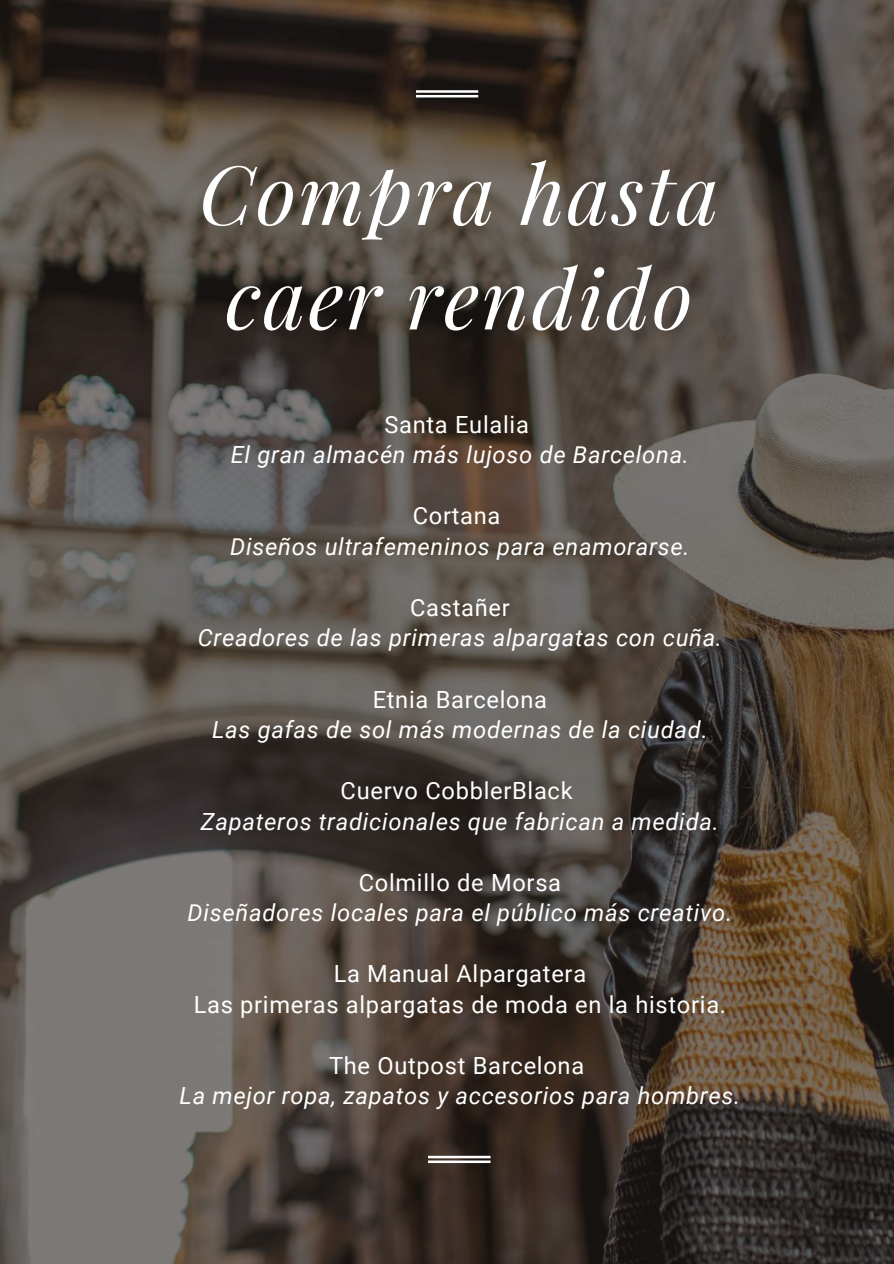
<style>
.page{position:relative;width:894px;height:1264px;background:#fff}
.page>*{position:absolute;margin:0;border:0;box-sizing:border-box;transform-origin:0 0}
.t1{font:italic 81.9px/104.4px "Playfair Display";letter-spacing:.03em;color:#fff;text-align:center}
.t2{font:italic 23.7px "Roboto";letter-spacing:.03em;color:#fff}
.t3{font:23.7px/30.5px "Roboto";letter-spacing:.03em;color:#fff;text-align:center}
</style>
<div class="page">
<img style="left:0;top:0;width:893px;height:1263px">
<svg style="left:415px;top:90px;width:63px;height:7px"></svg>
<svg style="left:428px;top:1155px;width:62px;height:7px"></svg>
<h1 class="t1" style="left:199px;top:139px;width:521px">Compra hasta caer rendido</h1>
<p class="t3" style="left:384px;top:409px;width:146px">Santa Eulalia</p>
<p class="t2" style="left:231px;top:441px;width:460px">El gran almacén más lujoso de Barcelona.</p>
<p class="t3" style="left:412px;top:501px;width:89px">Cortana</p>
<p class="t2" style="left:230px;top:533px;width:461px">Diseños ultrafemeninos para enamorarse.</p>
<p class="t3" style="left:410px;top:592px;width:101px">Castañer</p>
<p class="t2" style="left:198px;top:624px;width:525px">Creadores de las primeras alpargatas con cuña.</p>
<p class="t3" style="left:372px;top:684px;width:176px">Etnia Barcelona</p>
<p class="t2" style="left:212px;top:716px;width:497px">Las gafas de sol más modernas de la ciudad.</p>
<p class="t3" style="left:340px;top:775px;width:233px">Cuervo CobblerBlack</p>
<p class="t2" style="left:201px;top:807px;width:519px">Zapateros tradicionales que fabrican a medida.</p>
<p class="t3" style="left:358px;top:867px;width:204px">Colmillo de Morsa</p>
<p class="t2" style="left:187px;top:899px;width:546px">Diseñadores locales para el público más creativo.</p>
<p class="t3" style="left:194px;top:959px;width:534px">La Manual Alpargatera<br>Las primeras alpargatas de moda en la historia.</p>
<p class="t3" style="left:329px;top:1050px;width:256px">The Outpost Barcelona</p>
<p class="t2" style="left:179px;top:1082px;width:562px">La mejor ropa, zapatos y accesorios para hombres.</p>
</div>
